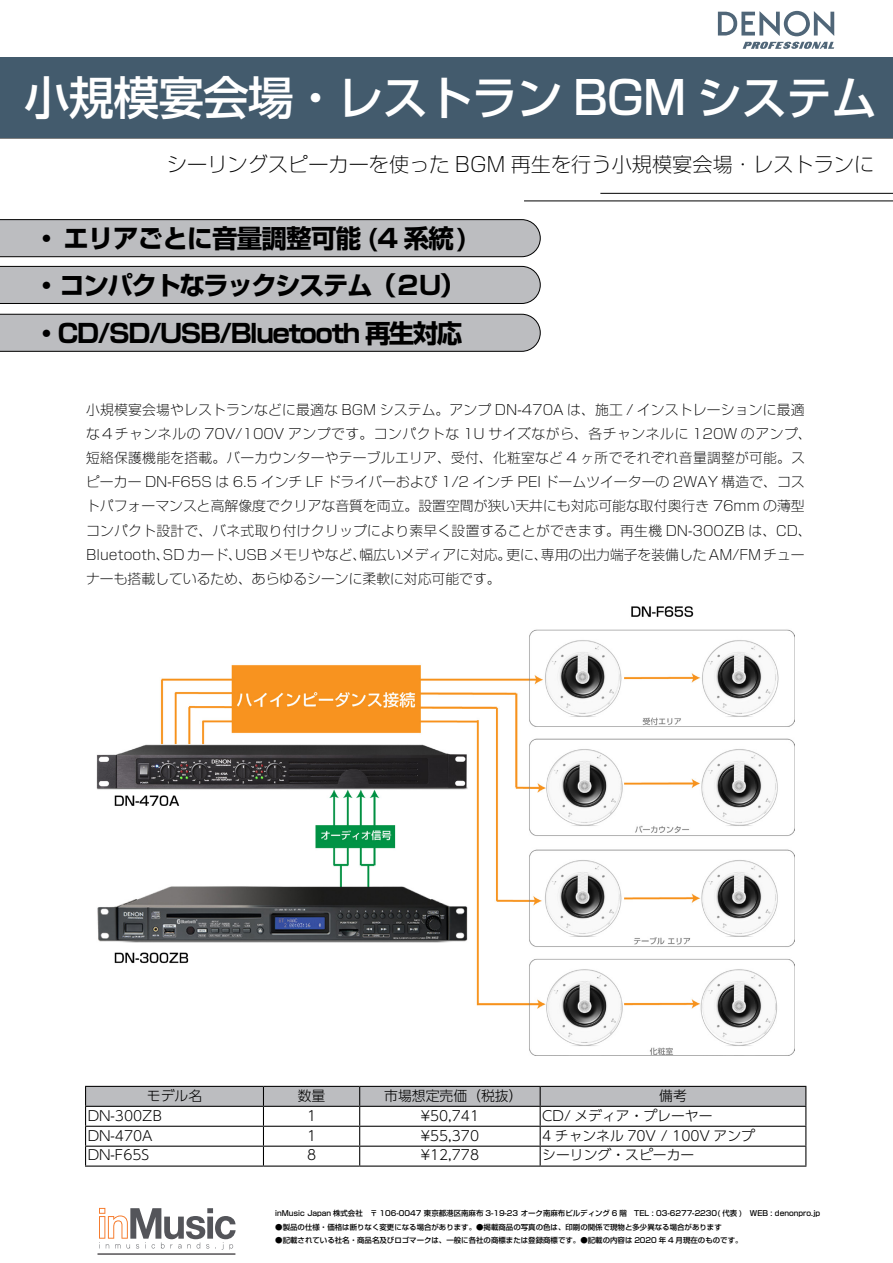
<style>
.page{position:relative;width:893px;height:1263px;background:#fff}
.page>*{position:absolute;margin:0;border:0;box-sizing:border-box;transform-origin:0 0}
.t1{font:500 45.75px "Shin Go Pr 5";letter-spacing:-.02em;color:#fff}
.t2{font:700 25.5px/47.5px "Shin Go Pro";letter-spacing:-.06em;color:#000;text-align:justify}
.t3{font:300 expanded 20.25px "Shin Go Pro";color:#000}
.t4{font:300 expanded 13.8px/24.2px "Shin Go Pr 5";letter-spacing:.005em;color:#000}
.t5{font:300 13.8px "UD Shin Go Pr 6 N";color:#000}
.t6{font:300 expanded 13.8px "Shin Go Pr 5";letter-spacing:.04em;color:#000}
.t7{font:500 7.5px "Shin Go Pr 5";color:#000}
</style>
<div class="page">
<svg style="left:0;top:219px;width:540px;height:38px;background:#b3b4b7"></svg>
<div style="left:0;top:266px;width:540px;height:38px;background:#bcbdc0"></div>
<div style="left:0;top:314px;width:540px;height:37px;background:#bcbdc0"></div>
<div style="left:0;top:57px;width:893px;height:81px;background:#435b6d"></div>
<hr style="left:524px;top:200px;width:369px;height:1px;background:#000">
<hr style="left:600px;top:193px;width:293px;height:1px;background:#000">
<svg style="left:85px;top:1086px;width:721px;height:79px"></svg>
<hr style="left:85px;top:1165px;width:178px;height:1px;background:#000">
<hr style="left:263px;top:1165px;width:97px;height:1px;background:#000">
<hr style="left:360px;top:1165px;width:180px;height:1px;background:#000">
<hr style="left:540px;top:1165px;width:266px;height:1px;background:#000">
<svg style="left:718px;top:11px;width:116px;height:25px"></svg>
<svg style="left:743px;top:42px;width:91px;height:7px"></svg>
<svg style="left:99px;top:1208px;width:137px;height:41px"></svg>
<hr style="left:98px;top:1254px;width:137px;height:1px;background:#070307">
<img style="left:97px;top:606px;width:697px;height:450px">
<h1 class="t1" style="left:24px;top:60px;width:854px">小規模宴会場・レストラン BGM システム</h1>
<h3 class="t3" style="left:167px;top:148px;width:709px">シーリングスピーカーを使った BGM 再生を行う小規模宴会場・レストランに</h3>
<h2 class="t2" style="left:34px;top:212px;width:435px">・エリアごとに音量調整可能 4( 系統 (・コンパクトなラックシステム（２U(・CD/SD/USB/Bluetooth 再生対応</h2>
<p class="t4" style="left:86px;top:396px;width:720px">小規模宴会場やレストランなどに最適な BGM システム。アンプ DN-470A は、施工 / インストレーションに最適</p>
<p class="t6" style="left:86px;top:422px;width:727px">な４チャンネルの 70V/100V アンプです。コンパクトな 1U サイズながら、各チャンネルに 120W のアンプ、</p>
<p class="t4" style="left:86px;top:444px;width:720px">短絡保護機能を搭載。バーカウンターやテーブルエリア、受付、化粧室など 4 ヶ所でそれぞれ音量調整が可能。ス</p>
<p class="t4" style="left:86px;top:469px;width:720px">ピーカー DN F- 65S は 6.5 インチ LF ドライバーおよび 1/2 インチ PEI ドームツイーターの 2WAY 構造で、コス</p>
<p class="t4" style="left:86px;top:493px;width:720px">トパフォーマンスと高解像度でクリアな音質を両立。設置空間が狭い天井にも対応可能な取付奥行き 76mm の薄型</p>
<p class="t4" style="left:86px;top:517px;width:727px">コンパクト設計で、バネ式取り付けクリップにより素早く設置することができます。再生機 DN-300ZB は、CD、</p>
<p class="t4" style="left:541px;top:541px;width:265px">専用の出力端子を装備した AM/FM チュー</p>
<p class="t4" style="left:235px;top:541px;width:133px">USB メモリやなど、</p>
<p class="t4" style="left:163px;top:541px;width:81px">SD カード、</p>
<p class="t4" style="left:359px;top:541px;width:154px">幅広いメディアに対応。</p>
<p class="t4" style="left:506px;top:541px;width:43px">更に、</p>
<p class="t4" style="left:86px;top:541px;width:416px">Bluetooth、<br>ナーも搭載しているため、あらゆるシーンに柔軟に対応可能です。</p>
<p class="t5" style="left:147px;top:1084px;width:57px">モデル名</p>
<p class="t5" style="left:298px;top:1084px;width:29px">数量</p>
<p class="t5" style="left:384px;top:1084px;width:140px">市場想定売価（税抜）</p>
<p class="t5" style="left:659px;top:1084px;width:29px">備考</p>
<p class="t5" style="left:88px;top:1104px;width:76px">DN-300ZB</p>
<p class="t5" style="left:307px;top:1104px;width:11px">1</p>
<p class="t5" style="left:421px;top:1104px;width:60px">¥50,741</p>
<p class="t5" style="left:542px;top:1104px;width:172px">CD/ メディア・プレーヤー</p>
<p class="t5" style="left:88px;top:1124px;width:66px">DN-470A</p>
<p class="t5" style="left:307px;top:1124px;width:11px">1</p>
<p class="t5" style="left:421px;top:1124px;width:60px">¥55,370</p>
<p class="t5" style="left:542px;top:1124px;width:214px">4 チャンネル 70V / 100V アンプ</p>
<p class="t5" style="left:88px;top:1144px;width:63px">DN F- 65S</p>
<p class="t5" style="left:307px;top:1144px;width:11px">8</p>
<p class="t5" style="left:421px;top:1144px;width:60px">¥12,778</p>
<p class="t5" style="left:542px;top:1144px;width:154px">シーリング・スピーカー</p>
<p class="t7" style="left:275px;top:1207px;width:546px">inMusic Japan 株式会社　〒 106-0047 東京都港区南麻布 3-19-23 オーク南麻布ビルディング 6 階　TEL : 03-6277-2230( 代表 )　WEB : denonpro j p.</p>
<p class="t7" style="left:275px;top:1220px;width:448px">●製品の仕様・価格は断りなく変更になる場合があります。●掲載商品の写真の色は、印刷の関係で現物と多少異なる場合があります</p>
<p class="t7" style="left:275px;top:1234px;width:469px">●記載されている社名・商品名及びロゴマークは、一般に各社の商標または登録商標です。●記載の内容は 2020 年 4 月現在のものです。</p>
</div>
